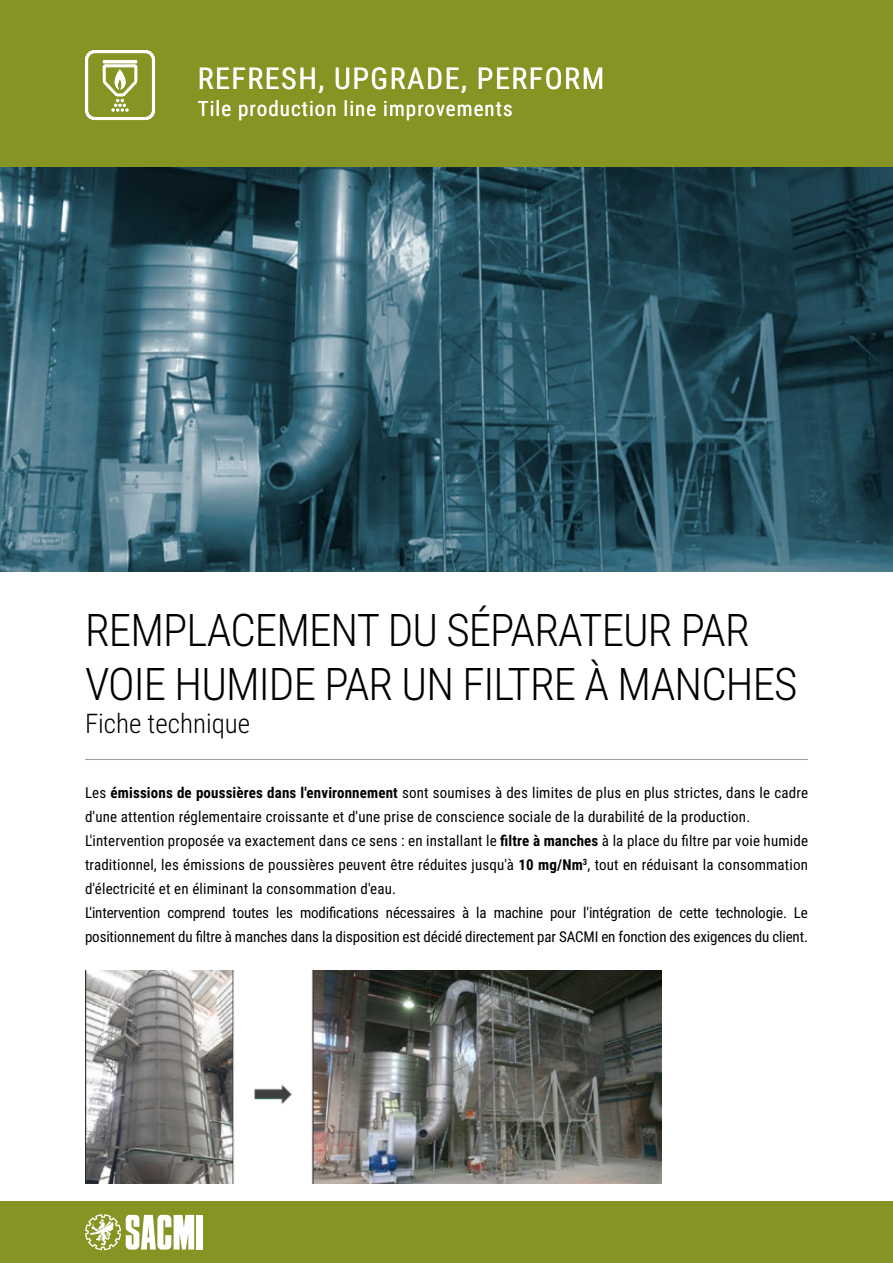
<style>
.page{position:relative;width:893px;height:1263px;background:#fff}
.page>*{position:absolute;margin:0;border:0;box-sizing:border-box;transform-origin:0 0}
.t1{font:300 45px/54px "Roboto Condensed";letter-spacing:-.02em;color:#000}
.t2{font:30px "Roboto Condensed";letter-spacing:.05em;color:#fff}
.t3{font:300 27px "Roboto Condensed";color:#000}
.t4{font:21px "Roboto Condensed";letter-spacing:.05em;color:#fff}
.t5{font:15px/24px "Roboto Condensed";letter-spacing:.01em;color:#000}
.s1{font-weight:700}
</style>
<div class="page">
<div style="left:0;top:1201px;width:893px;height:62px;background:#859422"></div>
<div style="left:196px;top:1215px;width:6px;height:34px;background:#fff"></div>
<svg style="left:85px;top:1214px;width:109px;height:36px"></svg>
<div style="left:0;top:0;width:893px;height:168px;background:#859422"></div>
<hr style="left:85px;top:759px;width:723px;height:1px;background:#9d9d9c">
<div style="left:85px;top:50px;width:70px;height:70px;border:3px solid #fff;border-radius:8px"></div>
<hr style="left:103px;top:60px;width:34px;height:3px;background:#fff">
<svg style="left:102px;top:63px;width:36px;height:49px"></svg>
<img style="left:0;top:168px;width:893px;height:404px">
<img style="left:85px;top:970px;width:576px;height:213px">
<h2 class="t2" style="left:198px;top:58px;width:408px">REFRESH, UPGRADE, PERFORM</h2>
<h3 class="t4" style="left:198px;top:94px;width:316px">Tile production line improvements</h3>
<h3 class="t4" style="left:198px;top:94px;width:177px">ATM improvements</h3>
<h3 class="t4" style="left:198px;top:94px;width:172px">K n improvements</h3>
<h1 class="t1" style="left:85px;top:601px;width:714px">REMPLACEMENT DU SÉPARATEUR PAR<br>VOIE HUMIDE PAR UN FILTRE À MANCHES</h1>
<h3 class="t3" style="left:85px;top:704px;width:167px">Fiche technique</h3>
<p class="t5" style="left:85px;top:780px;width:724px">Les <span class="s1">émissions de poussières dans l'environnement</span> sont soumises à des limites de plus en plus strictes, dans le cadre d'une attention réglementaire croissante et d'une prise de conscience sociale de la durabilité de la production.<br>L'intervention proposée va exactement dans ce sens : en installant le <span class="s1">filtre à manches</span> à la place du filtre par voie humide traditionnel, les émissions de poussières peuvent être réduites jusqu'à <span class="s1">10 mg/Nm</span><sup>3</sup>, tout en réduisant la consommation d'électricité et en éliminant la consommation d'eau.<br>L'intervention comprend toutes les modifications nécessaires à la machine pour l'intégration de cette technologie. Le positionnement du filtre à manches dans la disposition est décidé directement par SACMI en fonction des exigences du client.</p>
</div>
